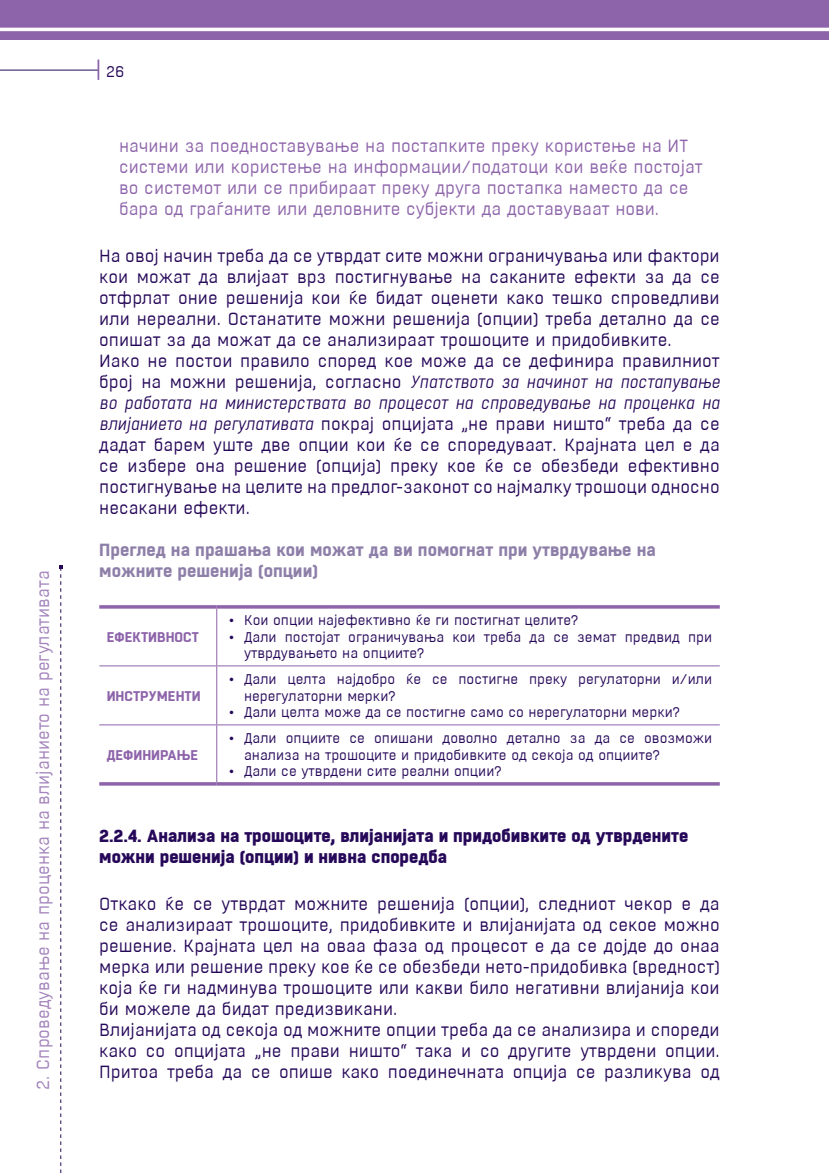
<style>
.page{position:relative;width:829px;height:1176px;background:#fff}
.page>*{position:absolute;margin:0;border:0;box-sizing:border-box;transform-origin:0 0}
.t1{font:17.5px/21px "Boxed";color:#260859}
.t2{font:17.5px/21px "Boxed";color:#8d64aa}
.t3{font:800 17.5px/21px "Boxed";color:#260859}
.t4{font:700 17.5px/21px "Boxed";color:#8e7fa9}
.t5{font:17.5px "Boxed";color:#a383bb}
.t6{font:15.58px "Boxed";color:#260859}
.t7{font:14px/16.8px "Boxed";color:#260859}
.t8{font:700 14px "Boxed";color:#8d64aa}
.s1{font-style:italic}
.s2{font-family:"Times New Roman"}
</style>
<div class="page">
<hr style="left:0;top:70px;width:98px;height:1px;background:#260859">
<hr style="left:97px;top:60px;width:2px;height:20px;background:#8d64aa">
<div style="left:0;top:0;width:828px;height:39px;background:#8d64aa"></div>
<hr style="left:0;top:28px;width:828px;height:3px;background:#fff">
<hr style="left:99px;top:605px;width:118px;height:3px;background:#8d64aa">
<hr style="left:217px;top:605px;width:502px;height:3px;background:#8d64aa">
<hr style="left:99px;top:782px;width:118px;height:3px;background:#8d64aa">
<hr style="left:217px;top:782px;width:502px;height:3px;background:#8d64aa">
<hr style="left:216px;top:608px;width:1px;height:57px;background:#8d64aa">
<hr style="left:216px;top:666px;width:1px;height:58px;background:#8d64aa">
<hr style="left:216px;top:725px;width:1px;height:57px;background:#8d64aa">
<hr style="left:99px;top:665px;width:118px;height:1px;background:#8d64aa">
<hr style="left:217px;top:665px;width:502px;height:1px;background:#8d64aa">
<hr style="left:99px;top:724px;width:118px;height:1px;background:#8d64aa">
<hr style="left:217px;top:724px;width:502px;height:1px;background:#8d64aa">
<svg style="left:59px;top:566px;width:3px;height:607px"></svg>
<p class="t5" style="left:32px;top:1090px;width:521px;rotate:-90deg">2. Спроведување на проценка на влијанието на регулативата</p>
<p class="t6" style="left:106px;top:62px;width:20px">26</p>
<p class="t2" style="left:119px;top:136px;width:585px">начини за поедноставување на постапките преку користење на ИТ системи или користење на информации/податоци кои веќе постојат во системот или се прибираат преку друга постапка наместо да се бара од граѓаните или деловните субјекти да доставуваат нови.</p>
<p class="t1" style="left:99px;top:246px;width:622px">На овој начин треба да се утврдат сите можни ограничувања или фактори кои можат да влијаат врз постигнување на саканите ефекти за да се отфрлат оние решенија кои ќе бидат оценети како тешко спровeдливи или нереални. Останатите можни решенија (опции) треба детално да се опишат за да можат да се анализираат трошоците и придобивките.<br>Иако не постои правило според кое може да се дефинира правилниот број на можни решенија, согласно <span class="s1">Упатството за начинот на постапување во работата на министерствата во процесот на спроведување на проценка на влијанието на регулативата</span> покрај опцијата „не прави ништо“ треба да се дадат барем уште две опции кои ќе се споредуваат. Крајната цел е да се избере она решение (опција) преку кое ќе се обезбеди ефективно постигнување на целите на предлог-законот со најмалку трошоци односно несакани ефекти.</p>
<p class="t4" style="left:99px;top:540px;width:558px">Преглед на прашања кои можат да ви помогнат при утврдување на можните решенија (опции)</p>
<p class="t8" style="left:107px;top:627px;width:94px">ЕФЕКТИВНОСТ</p>
<p class="t8" style="left:107px;top:686px;width:95px">ИНСТРУМЕНТИ</p>
<p class="t8" style="left:107px;top:745px;width:93px">ДЕФИНИРАЊЕ</p>
<p class="t7" style="left:229px;top:612px;width:351px"><span class="s2">•</span> Кои опции најефективно ќе ги постигнат целите?</p>
<p class="t7" style="left:244px;top:628px;width:469px;text-indent:-15px"><span class="s2">•</span> Дали постојат ограничувања кои треба да се земат предвид при утврдувањето на опциите?</p>
<p class="t7" style="left:244px;top:671px;width:469px;text-indent:-15px"><span class="s2">•</span> Дали целта најдобро ќе се постигне преку регулаторни и/или нерегулаторни мерки?</p>
<p class="t7" style="left:229px;top:704px;width:452px"><span class="s2">•</span> Дали целта може да се постигне само со нерегулаторни мерки?</p>
<p class="t7" style="left:244px;top:730px;width:469px;text-indent:-15px"><span class="s2">•</span> Дали опциите се опишани доволно детално за да се овозможи анализа на трошоците и придобивките од секоја од опциите?</p>
<p class="t7" style="left:229px;top:763px;width:274px"><span class="s2">•</span> Дали се утврдени сите реални опции?</p>
<p class="t3" style="left:99px;top:825px;width:590px">2.2.4. Анализа на трошоците, влијанијата и придобивките од утврдените можни решенија (опции) и нивна споредба</p>
<p class="t1" style="left:99px;top:893px;width:622px">Откако ќе се утврдат можните решенија (опции), следниот чекор е да се анализираат трошоците, придобивките и влијанијата од секое можно решение. Крајната цел на оваа фаза од процесот е да се дојде до онаа мерка или решение преку кое ќе се обезбеди нето-придобивка (вредност) која ќе ги надминува трошоците или какви било негативни влијанија кои би можеле да бидат предизвикани.<br>Влијанијата од секоја од можните опции треба да се анализира и спореди како со опцијата „не прави ништо“ така и со другите утврдени опции.<br>Притоа треба да се опише како поединечната опција се разликува од</p>
</div>
